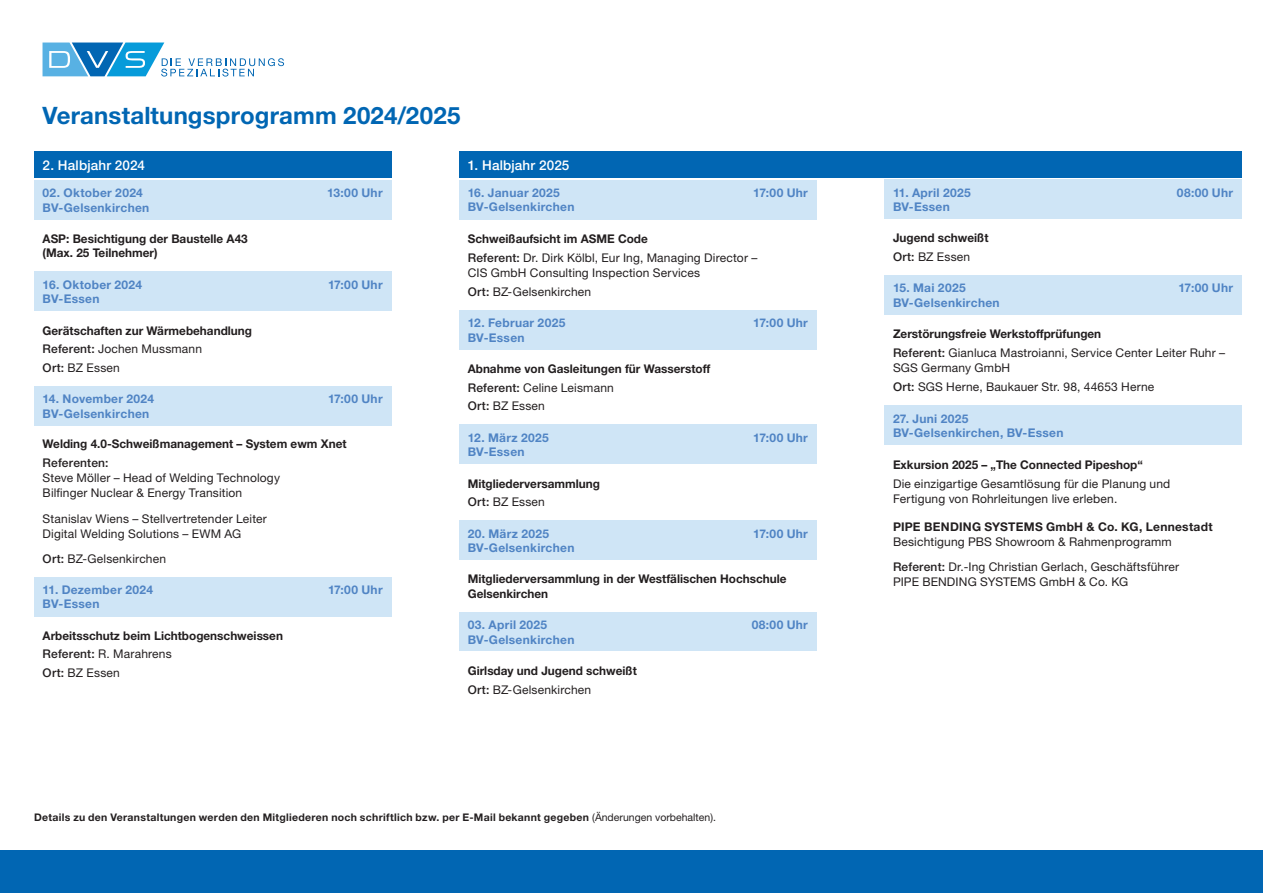
<style>
.page{position:relative;width:1263px;height:893px;background:#fff}
.page>*{position:absolute;margin:0;border:0;box-sizing:border-box;transform-origin:0 0}
.t1{font:700 24px "Helvetica Neue LT Std";letter-spacing:.01em;color:#0166b3}
.t2{font:500 13.5px "Helvetica Neue LT Std";letter-spacing:.01em;color:#fff}
.t3{font:12px/15px "Helvetica Neue LT Std";letter-spacing:.015em;color:#231f20}
.t4{font:700 12px/18.6px "Helvetica Neue LT Std";color:#231f20}
.t5{font:700 12px/14.4px "Helvetica Neue LT Std";letter-spacing:.025em;color:#5084c4}
.t6{font:700 12px "Helvetica Neue LT Std";letter-spacing:.02em;color:#231f20}
.t7{font:500 12px "Helvetica Neue LT Std";letter-spacing:.015em;color:#231f20}
.t8{font:700 10.5px "Helvetica Neue LT Std";letter-spacing:.03em;color:#231f20}
.s1{font-weight:500}
.s2{font-weight:400}
.s3{font-weight:700}
</style>
<div class="page">
<div style="left:0;top:850px;width:1263px;height:43px;background:#0166b3"></div>
<div style="left:34px;top:152px;width:357px;height:26px;background:#0166b3"></div>
<div style="left:34px;top:180px;width:357px;height:39px;background:#cfe5f6"></div>
<div style="left:34px;top:272px;width:357px;height:39px;background:#cfe5f6"></div>
<div style="left:34px;top:386px;width:357px;height:39px;background:#cfe5f6"></div>
<div style="left:34px;top:577px;width:357px;height:39px;background:#cfe5f6"></div>
<div style="left:459px;top:180px;width:357px;height:39px;background:#cfe5f6"></div>
<div style="left:459px;top:310px;width:357px;height:39px;background:#cfe5f6"></div>
<div style="left:459px;top:425px;width:357px;height:39px;background:#cfe5f6"></div>
<div style="left:459px;top:520px;width:357px;height:40px;background:#cfe5f6"></div>
<div style="left:459px;top:612px;width:357px;height:25px;background:#cfe5f6"></div>
<div style="left:459px;top:626px;width:357px;height:25px;background:#cfe5f6"></div>
<div style="left:884px;top:179px;width:358px;height:25px;background:#cfe5f6"></div>
<div style="left:884px;top:194px;width:358px;height:25px;background:#cfe5f6"></div>
<div style="left:884px;top:275px;width:358px;height:39px;background:#cfe5f6"></div>
<div style="left:884px;top:405px;width:358px;height:25px;background:#cfe5f6"></div>
<div style="left:884px;top:420px;width:358px;height:25px;background:#cfe5f6"></div>
<svg style="left:43px;top:43px;width:241px;height:34px"></svg>
<div style="left:459px;top:152px;width:783px;height:26px;background:#0166b3"></div>
<h1 class="t1" style="left:43px;top:101px;width:419px">Veranstaltungsprogramm 2024/2025</h1>
<p class="t2" style="left:43px;top:157px;width:104px">2. Halbjahr 2024</p>
<p class="t5" style="left:43px;top:185px;width:102px">02. Oktober 2024</p>
<p class="t5" style="left:327px;top:185px;width:57px">13:00 Uhr</p>
<p class="t5" style="left:43px;top:200px;width:108px">BV-Gelsenkirchen</p>
<p class="t4" style="left:43px;top:231px;width:207px;line-height:14.4px">ASP: Besichtigung der Baustelle A43 (Max. 25 Teilnehmer)</p>
<p class="t5" style="left:43px;top:277px;width:101px">16. Oktober 2024</p>
<p class="t5" style="left:328px;top:277px;width:56px">17:00 Uhr</p>
<p class="t5" style="left:43px;top:291px;width:58px">BV-Essen</p>
<p class="t4" style="left:43px;top:321px;width:211px">Gerätschaften zur Wärmebehandlung<br><span class="s1">Referent:</span> <span class="s2">Jochen Mussmann<br></span><span class="s1">Ort:</span> <span class="s2">BZ Essen</span></p>
<p class="t5" style="left:43px;top:391px;width:113px">14. November 2024</p>
<p class="t5" style="left:328px;top:391px;width:56px">17:00 Uhr</p>
<p class="t5" style="left:43px;top:406px;width:108px">BV-Gelsenkirchen</p>
<p class="t4" style="left:43px;top:434px;width:305px">Welding 4.0-Schweißmanagement – System ewm Xnet</p>
<p class="t7" style="left:43px;top:456px;width:67px">Referenten:</p>
<p class="t3" style="left:43px;top:470px;width:239px">Steve Möller – Head of Welding Technology<br>Bilfinger Nuclear &amp; Energy Transition</p>
<p class="t3" style="left:43px;top:511px;width:226px">Stanislav Wiens – Stellvertretender Leiter<br>Digital Welding Solutions – EWM AG</p>
<p class="t3" style="left:43px;top:551px;width:125px"><span class="s1">Ort:</span> BZ-Gelsenkirchen</p>
<p class="t5" style="left:43px;top:582px;width:112px">11. Dezember 2024</p>
<p class="t5" style="left:328px;top:582px;width:56px">17:00 Uhr</p>
<p class="t5" style="left:43px;top:597px;width:58px">BV-Essen</p>
<p class="t4" style="left:43px;top:626px;width:242px">Arbeitsschutz beim Lichtbogenschweissen<br><span class="s1">Referent:</span> <span class="s2">R. Marahrens<br></span><span class="s1">Ort:</span> <span class="s2">BZ Essen</span></p>
<p class="t2" style="left:468px;top:157px;width:103px">1. Halbjahr 2025</p>
<p class="t5" style="left:468px;top:185px;width:94px">16. Januar 2025</p>
<p class="t5" style="left:753px;top:185px;width:56px">17:00 Uhr</p>
<p class="t5" style="left:468px;top:200px;width:108px">BV-Gelsenkirchen</p>
<p class="t3" style="left:468px;top:229px;width:291px;line-height:19.2px"><span class="s3">Schweißaufsicht im ASME Code<br></span><span class="s1">Referent:</span> Dr. Dirk Kölbl, Eur Ing, Managing Director –</p>
<p class="t3" style="left:468px;top:263px;width:234px;line-height:18.6px">CIS GmbH Consulting Inspection Services<br><span class="s1">Ort:</span> BZ-Gelsenkirchen</p>
<p class="t5" style="left:468px;top:315px;width:99px">12. Februar 2025</p>
<p class="t5" style="left:753px;top:315px;width:56px">17:00 Uhr</p>
<p class="t5" style="left:468px;top:330px;width:58px">BV-Essen</p>
<p class="t4" style="left:468px;top:359px;width:244px">Abnahme von Gasleitungen für Wasserstoff<br><span class="s1">Referent:</span> <span class="s2">Celine Leismann<br></span><span class="s1">Ort:</span> <span class="s2">BZ Essen</span></p>
<p class="t5" style="left:468px;top:430px;width:83px">12. März 2025</p>
<p class="t5" style="left:753px;top:430px;width:56px">17:00 Uhr</p>
<p class="t5" style="left:468px;top:444px;width:58px">BV-Essen</p>
<p class="t4" style="left:468px;top:474px;width:134px">Mitgliederversammlung<br><span class="s1">Ort:</span> <span class="s2">BZ Essen</span></p>
<p class="t5" style="left:468px;top:526px;width:83px">20. März 2025</p>
<p class="t5" style="left:753px;top:526px;width:56px">17:00 Uhr</p>
<p class="t5" style="left:468px;top:540px;width:108px">BV-Gelsenkirchen</p>
<p class="t4" style="left:468px;top:572px;width:320px;line-height:14.4px">Mitgliederversammlung in der Westfälischen Hochschule<br>Gelsenkirchen</p>
<p class="t5" style="left:468px;top:617px;width:81px">03. April 2025</p>
<p class="t5" style="left:752px;top:617px;width:58px">08:00 Uhr</p>
<p class="t5" style="left:468px;top:632px;width:108px">BV-Gelsenkirchen</p>
<p class="t4" style="left:468px;top:661px;width:171px">Girlsday und Jugend schweißt<br><span class="s1">Ort:</span> <span class="s2">BZ-Gelsenkirchen</span></p>
<p class="t8" style="left:34px;top:811px;width:683px">Details zu den Veranstaltungen werden den Mitgliederen noch schriftlich bzw. per E-Mail bekannt gegeben <span class="s2">(Änderungen vorbehalten).</span></p>
<p class="t5" style="left:893px;top:185px;width:79px">11. April 2025</p>
<p class="t5" style="left:1177px;top:185px;width:58px">08:00 Uhr</p>
<p class="t5" style="left:893px;top:199px;width:58px">BV-Essen</p>
<p class="t4" style="left:893px;top:228px;width:97px">Jugend schweißt<br><span class="s1">Ort:</span> <span class="s2">BZ Essen</span></p>
<p class="t5" style="left:893px;top:281px;width:74px">15. Mai 2025</p>
<p class="t5" style="left:1178px;top:281px;width:56px">17:00 Uhr</p>
<p class="t5" style="left:893px;top:295px;width:108px">BV-Gelsenkirchen</p>
<p class="t3" style="left:893px;top:324px;width:334px;line-height:19.2px"><span class="s3">Zerstörungsfreie Werkstoffprüfungen<br></span><span class="s1">Referent:</span> Gianluca Mastroianni, Service Center Leiter Ruhr –</p>
<p class="t3" style="left:893px;top:359px;width:263px;line-height:18.6px">SGS Germany GmbH<br><span class="s1">Ort:</span> SGS Herne, Baukauer Str. 98, 44653 Herne</p>
<p class="t5" style="left:893px;top:411px;width:172px">27. Juni 2025<br>BV-Gelsenkirchen, BV-Essen</p>
<p class="t4" style="left:893px;top:455px;width:251px">Exkursion 2025 – „The Connected Pipeshop“</p>
<p class="t3" style="left:893px;top:476px;width:279px">Die einzigartige Gesamtlösung für die Planung und<br>Fertigung von Rohrleitungen live erleben.</p>
<p class="t6" style="left:893px;top:519px;width:321px">PIPE BENDING SYSTEMS GmbH &amp; Co. KG, Lennestadt</p>
<p class="t3" style="left:893px;top:529px;width:288px;line-height:24.6px">Besichtigung PBS Showroom &amp; Rahmenprogramm<br><span class="s1">Referent:</span> Dr.-Ing Christian Gerlach, Geschäftsführer</p>
<p class="t3" style="left:893px;top:574px;width:237px">PIPE BENDING SYSTEMS GmbH &amp; Co. KG</p>
</div>
